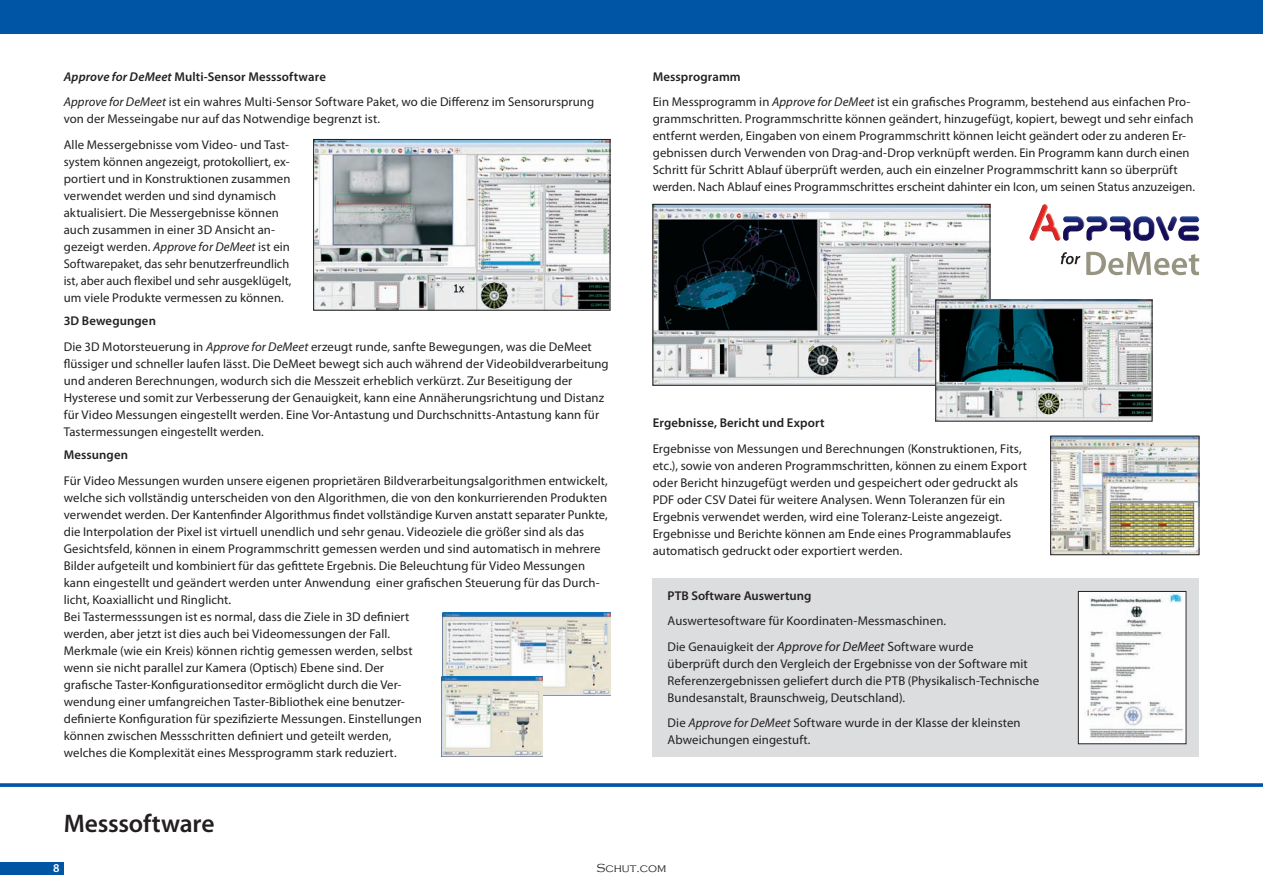
<style>
.page{position:relative;width:1263px;height:893px;background:#fff}
.page>*{position:absolute;margin:0;border:0;box-sizing:border-box;transform-origin:0 0}
.t1{font:600 25.5px "Myriad Pro";letter-spacing:-.01em;color:#231f20}
.t2{font:12.75px/17px "Myriad Pro";letter-spacing:.005em;color:#231f20}
.t3{font:600 12.75px "Myriad Pro";letter-spacing:.005em;color:#231f20}
.t4{font:300 12px "Copperplate Gothic";color:#231f20}
.t5{font:600 12px "Myriad Pro";color:#fff}
.s1{font-weight:600;font-style:italic}
.s2{font-weight:600}
.s3{font-style:italic}
.s4{font-style:italic;font-size:13.5px}
.s5{font-size:13.5px}
</style>
<div class="page">
<div style="left:653px;top:578px;width:546px;height:179px;background:#dcdddf"></div>
<img style="left:442px;top:612px;width:168px;height:83px">
<img style="left:442px;top:676px;width:101px;height:81px">
<img style="left:1052px;top:438px;width:145px;height:115px">
<div style="left:1050px;top:436px;width:149px;height:119px;border:1px solid #231f20"></div>
<img style="left:1080px;top:593px;width:104px;height:149px">
<div style="left:1078px;top:591px;width:108px;height:153px;border:1px solid #231f20"></div>
<img style="left:315px;top:141px;width:293px;height:167px">
<div style="left:313px;top:139px;width:297px;height:171px;border:1px solid #231f20"></div>
<img style="left:655px;top:206px;width:333px;height:177px">
<div style="left:653px;top:204px;width:337px;height:181px;border:1px solid #231f20"></div>
<img style="left:937px;top:302px;width:213px;height:117px">
<div style="left:935px;top:300px;width:217px;height:121px;border:1px solid #231f20"></div>
<div style="left:0;top:862px;width:64px;height:13px;background:#0155a5"></div>
<div style="left:0;top:0;width:1263px;height:34px;background:#0155a5"></div>
<svg style="left:0;top:783px;width:1263px;height:4px;background:#1663ac"></svg>
<img style="left:1029px;top:204px;width:170px;height:37px">
<svg style="left:1061px;top:252px;width:19px;height:12px"></svg>
<svg style="left:1086px;top:252px;width:113px;height:23px"></svg>
<p class="t2" style="left:64px;top:64px;width:532px;line-height:25.5px"><span class="s1">Approve for DeMeet</span> <span class="s2">Multi-Sensor Messsoftware<br></span><span class="s3">Approve for DeMeet</span> ist ein wahres Multi-Sensor Software Paket, wo die Differenz im Sensorursprung</p>
<p class="t2" style="left:64px;top:106px;width:318px;line-height:25.5px">von der Messeingabe nur auf das Notwendige begrenzt ist.<br>Alle Messergebnisse vom Video- und Tast-</p>
<p class="t2" style="left:64px;top:153px;width:229px">system können angezeigt, protokolliert, ex&shy;portiert und in Konstruktionen zusammen verwendet werden und sind dynamisch aktualisiert. Die Messergebnisse können auch zusammen in einer 3D Ansicht an&shy;gezeigt werden. <span class="s3">Approve for DeMeet</span> ist ein Softwarepaket, das sehr benutzerfreundlich ist, aber auch flexibel und sehr ausgeklügelt, um viele Produkte vermessen zu können.</p>
<p class="t2" style="left:64px;top:308px;width:529px;line-height:25.5px"><span class="s2">3D Bewegungen<br></span>Die 3D Motorsteuerung in <span class="s3">Approve for DeMeet</span> erzeugt runde, sanfte Bewegungen, was die DeMeet</p>
<p class="t2" style="left:64px;top:355px;width:546px">flüssiger und schneller laufen lässt. Die DeMeet bewegt sich auch während der Videobildverarbeitung und anderen Berechnungen, wodurch sich die Messzeit erheblich verkürzt. Zur Beseitigung der Hysterese und somit zur Verbesserung der Genauigkeit, kann eine Annäherungsrichtung und Distanz für Video Messungen eingestellt werden. Eine Vor-Antastung und Durchschnitts-Antastung kann für Tastermessungen eingestellt werden.</p>
<p class="t3" style="left:64px;top:447px;width:66px">Messungen</p>
<p class="t2" style="left:64px;top:472px;width:545px">Für Video Messungen wurden unsere eigenen proprietären Bildverarbeitungsalgorithmen entwickelt, welche sich vollständig unterscheiden von den Algorithmen, die von den konkurrierenden Produkten verwendet werden. Der Kantenfinder Algorithmus findet vollständige Kurven anstatt separater Punkte, die Interpolation der Pixel ist virtuell unendlich und sehr genau. Videoziele die größer sind als das Gesichtsfeld, können in einem Programmschritt gemessen werden und sind automatisch in mehrere Bilder aufgeteilt und kombiniert für das gefittete Ergebnis. Die Beleuchtung für Video Messungen kann eingestellt und geändert werden unter Anwendung einer grafischen Steuerung für das Durch&shy;licht, Koaxiallicht und Ringlicht.<br>Bei Tastermesssungen ist es normal, dass die Ziele in 3D definiert<br>werden, aber jetzt ist dies auch bei Videomessungen der Fall.<br>Merkmale (wie ein Kreis) können richtig gemessen werden, selbst<br>wenn sie nicht parallel zur Kamera (Optisch) Ebene sind. Der<br>grafische Taster-Konfigurationseditor ermöglicht durch die Ver-<br>wendung einer umfangreichen Taster-Bibliothek eine benutzer-<br>definierte Konfiguration für spezifizierte Messungen. Einstellungen<br>können zwischen Messschritten definiert und geteilt werden,<br>welches die Komplexität eines Messprogramm stark reduziert.</p>
<h1 class="t1" style="left:64px;top:808px;width:152px">Messsoftware</h1>
<p class="t2" style="left:653px;top:64px;width:539px;line-height:25.5px"><span class="s2">Messprogramm<br></span>Ein Messprogramm in <span class="s3">Approve for DeMeet</span> ist ein grafisches Programm, bestehend aus einfachen Pro-</p>
<p class="t2" style="left:653px;top:110px;width:544px">grammschritten. Programmschritte können geändert, hinzugefügt, kopiert, bewegt und sehr einfach entfernt werden, Eingaben von einem Programmschritt können leicht geändert oder zu anderen Er&shy;gebnissen durch Verwenden von Drag-and-Drop verknüpft werden. Ein Programm kann durch einen Schritt für Schritt Ablauf überprüft werden, auch ein einzelner Programmschritt kann so überprüft werden. Nach Ablauf eines Programmschrittes erscheint dahinter ein Icon, um seinen Status anzuzeigen.</p>
<p class="t3" style="left:653px;top:415px;width:173px">Ergebnisse, Bericht und Export</p>
<p class="t2" style="left:653px;top:440px;width:376px">Ergebnisse von Messungen und Berechnungen (Konstruktionen, Fits, etc.), sowie von anderen Programmschritten, können zu einem Export oder Bericht hinzugefügt werden und gespeichert oder gedruckt als PDF oder CSV Datei für weitere Analysen. Wenn Toleranzen für ein Ergebnis verwendet werden, wird eine Toleranz-Leiste angezeigt.<br>Ergebnisse und Berichte können am Ende eines Programmablaufes automatisch gedruckt oder exportiert werden.</p>
<p class="t3" style="left:668px;top:587px;width:145px">PTB Software Auswertung</p>
<p class="t2" style="left:668px;top:608px;width:307px;line-height:25.5px">Auswertesoftware für Koordinaten-Messmaschinen.<br>Die Genauigkeit der <span class="s4">Approve for DeMeet</span> <span class="s5">S</span>oftware wurde</p>
<p class="t2" style="left:668px;top:655px;width:373px">überprüft durch den Vergleich der Ergebnisse von der Software mit<br>Referenzergebnissen geliefert durch die PTB (Physikalisch-Technische<br>Bundesanstalt, Braunschweig, Deutschland).</p>
<p class="t2" style="left:668px;top:714px;width:354px">Die <span class="s3">Approve for DeMeet</span> Software wurde in der Klasse der kleinsten<br>Abweichungen eingestuft.</p>
<p class="t5" style="left:53px;top:860px;width:8px">8</p>
<p class="t4" style="left:596px;top:861px;width:71px">Schut.com</p>
</div>
